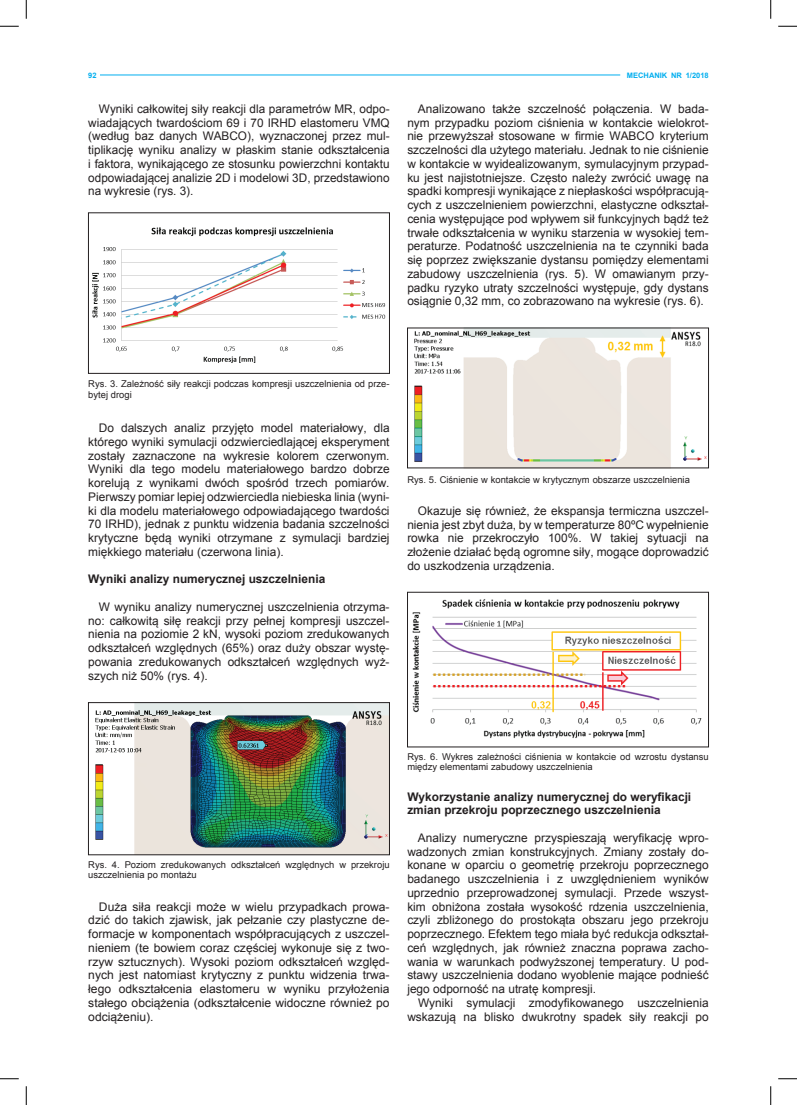
<style>
.page{position:relative;width:797px;height:1105px;background:#fff}
.page>*{position:absolute;margin:0;border:0;box-sizing:border-box;transform-origin:0 0}
.t1{font:11.88px/13.8px "Arial";color:#231f20;text-align:justify}
.t2{font:700 11.88px/13.8px "Arial";color:#231f20}
.t3{font:9.38px/10.6px "Arial";color:#231f20}
.t4{font:700 7.5px "Arial";color:#00aeef}
</style>
<div class="page">
<hr style="left:100px;top:75px;width:520px;height:1px;background:#00aeef">
<img style="left:92px;top:227px;width:294px;height:136px">
<img style="left:95px;top:704px;width:292px;height:149px">
<div style="left:88px;top:702px;width:301px;height:153px;border:1px solid #231f20"></div>
<img style="left:414px;top:330px;width:292px;height:136px">
<img style="left:412px;top:599px;width:290px;height:140px">
<div style="left:407px;top:592px;width:301px;height:155px;border:1px solid #231f20"></div>
<svg style="left:0;top:25px;width:19px;height:2px"></svg>
<svg style="left:778px;top:25px;width:19px;height:2px"></svg>
<svg style="left:0;top:1078px;width:19px;height:1px"></svg>
<svg style="left:778px;top:1078px;width:19px;height:1px"></svg>
<svg style="left:25px;top:0;width:2px;height:19px"></svg>
<svg style="left:25px;top:1086px;width:2px;height:19px"></svg>
<svg style="left:770px;top:0;width:1px;height:19px"></svg>
<svg style="left:770px;top:1086px;width:1px;height:19px"></svg>
<p class="t4" style="left:88px;top:70px;width:10px">92</p>
<p class="t4" style="left:627px;top:70px;width:83px">MECHANIK NR 1/2018</p>
<p class="t1" style="left:407px;top:102px;width:303px;text-indent:11px">Analizowano także szczelność połączenia. W bada&shy;nym przypadku poziom ciśnienia w kontakcie wielokrot&shy;nie przewyższał stosowane w firmie WABCO kryterium szczelności dla użytego materiału. Jednak to nie ciśnienie w kontakcie w wyidealizowanym, symulacyjnym przypad&shy;ku jest najistotniejsze. Często należy zwrócić uwagę na spadki kompresji wynikające z niepłaskości współpracują&shy;cych z uszczelnieniem powierzchni, elastyczne odkształ&shy;cenia występujące pod wpływem sił funkcyjnych bądź też trwałe odkształcenia w wyniku starzenia w wysokiej tem&shy;peraturze. Podatność uszczelnienia na te czynniki bada się poprzez zwiększanie dystansu pomiędzy elementami zabudowy uszczelnienia (rys. 5). W omawianym przy&shy;padku ryzyko utraty szczelności występuje, gdy dystans osiągnie 0,32 mm, co zobrazowano na wykresie (rys. 6).</p>
<p class="t1" style="left:88px;top:102px;width:303px;text-indent:11px">Wyniki całkowitej siły reakcji dla parametrów MR, odpo&shy;wiadających twardościom 69 i 70 IRHD elastomeru VMQ (według baz danych WABCO), wyznaczonej przez mul&shy;tiplikację wyniku analizy w płaskim stanie odkształcenia i faktora, wynikającego ze stosunku powierzchni kontaktu odpowiadającej analizie 2D i modelowi 3D, przedstawiono na wykresie (rys. 3).</p>
<p class="t3" style="left:88px;top:378px;width:303px">Rys. 3. Zależność siły reakcji podczas kompresji uszczelnienia od prze&shy;bytej drogi</p>
<p class="t1" style="left:88px;top:421px;width:303px;text-indent:11px">Do dalszych analiz przyjęto model materiałowy, dla którego wyniki symulacji odzwierciedlającej eksperyment zostały zaznaczone na wykresie kolorem czerwonym.<br>Wyniki dla tego modelu materiałowego bardzo dobrze korelują z wynikami dwóch spośród trzech pomiarów.<br>Pierwszy pomiar lepiej odzwierciedla niebieska linia (wyni&shy;ki dla modelu materiałowego odpowiadającego twardości 70 IRHD), jednak z punktu widzenia badania szczelności krytyczne będą wyniki otrzymane z symulacji bardziej miękkiego materiału (czerwona linia).</p>
<p class="t2" style="left:88px;top:573px;width:238px">Wyniki analizy numerycznej uszczelnienia</p>
<p class="t1" style="left:88px;top:600px;width:303px;text-indent:11px">W wyniku analizy numerycznej uszczelnienia otrzyma&shy;no: całkowitą siłę reakcji przy pełnej kompresji uszczel&shy;nienia na poziomie 2 kN, wysoki poziom zredukowanych odkształceń względnych (65%) oraz duży obszar wystę&shy;powania zredukowanych odkształceń względnych wyż&shy;szych niż 50% (rys. 4).</p>
<p class="t3" style="left:407px;top:474px;width:284px">Rys. 5. Ciśnienie w kontakcie w krytycznym obszarze uszczelnienia</p>
<p class="t1" style="left:407px;top:504px;width:303px;text-indent:11px">Okazuje się również, że ekspansja termiczna uszczel&shy;nienia jest zbyt duża, by w temperaturze 80ºC wypełnienie rowka nie przekroczyło 100%. W takiej sytuacji na złożenie działać będą ogromne siły, mogące doprowadzić do uszkodzenia urządzenia.</p>
<p class="t3" style="left:88px;top:859px;width:303px">Rys. 4. Poziom zredukowanych odkształceń względnych w przekroju uszczelnienia po montażu</p>
<p class="t1" style="left:88px;top:900px;width:303px;text-indent:11px">Duża siła reakcji może w wielu przypadkach prowa&shy;dzić do takich zjawisk, jak pełzanie czy plastyczne de&shy;formacje w komponentach współpracujących z uszczel&shy;nieniem (te bowiem coraz częściej wykonuje się z two&shy;rzyw sztucznych). Wysoki poziom odkształceń względ&shy;nych jest natomiast krytyczny z punktu widzenia trwa&shy;łego odkształcenia elastomeru w wyniku przyłożenia stałego obciążenia (odkształcenie widoczne również po odciążeniu).</p>
<p class="t3" style="left:407px;top:751px;width:303px">Rys. 6. Wykres zależności ciśnienia w kontakcie od wzrostu dystansu między elementami zabudowy uszczelnienia</p>
<p class="t2" style="left:407px;top:790px;width:285px">Wykorzystanie analizy numerycznej do weryfikacji zmian przekroju poprzecznego uszczelnienia</p>
<p class="t1" style="left:407px;top:831px;width:303px;text-indent:11px">Analizy numeryczne przyspieszają weryfikację wpro&shy;wadzonych zmian konstrukcyjnych. Zmiany zostały do&shy;konane w oparciu o geometrię przekroju poprzecznego badanego uszczelnienia i z uwzględnieniem wyników uprzednio przeprowadzonej symulacji. Przede wszyst&shy;kim obniżona została wysokość rdzenia uszczelnienia, czyli zbliżonego do prostokąta obszaru jego przekroju poprzecznego. Efektem tego miała być redukcja odkształ&shy;ceń względnych, jak również znaczna poprawa zacho&shy;wania w warunkach podwyższonej temperatury. U pod&shy;stawy uszczelnienia dodano wyoblenie mające podnieść jego odporność na utratę kompresji.</p>
<p class="t1" style="left:407px;top:996px;width:303px;text-align:right">Wyniki symulacji zmodyfikowanego uszczelnienia wskazują na blisko dwukrotny spadek siły reakcji po</p>
</div>
